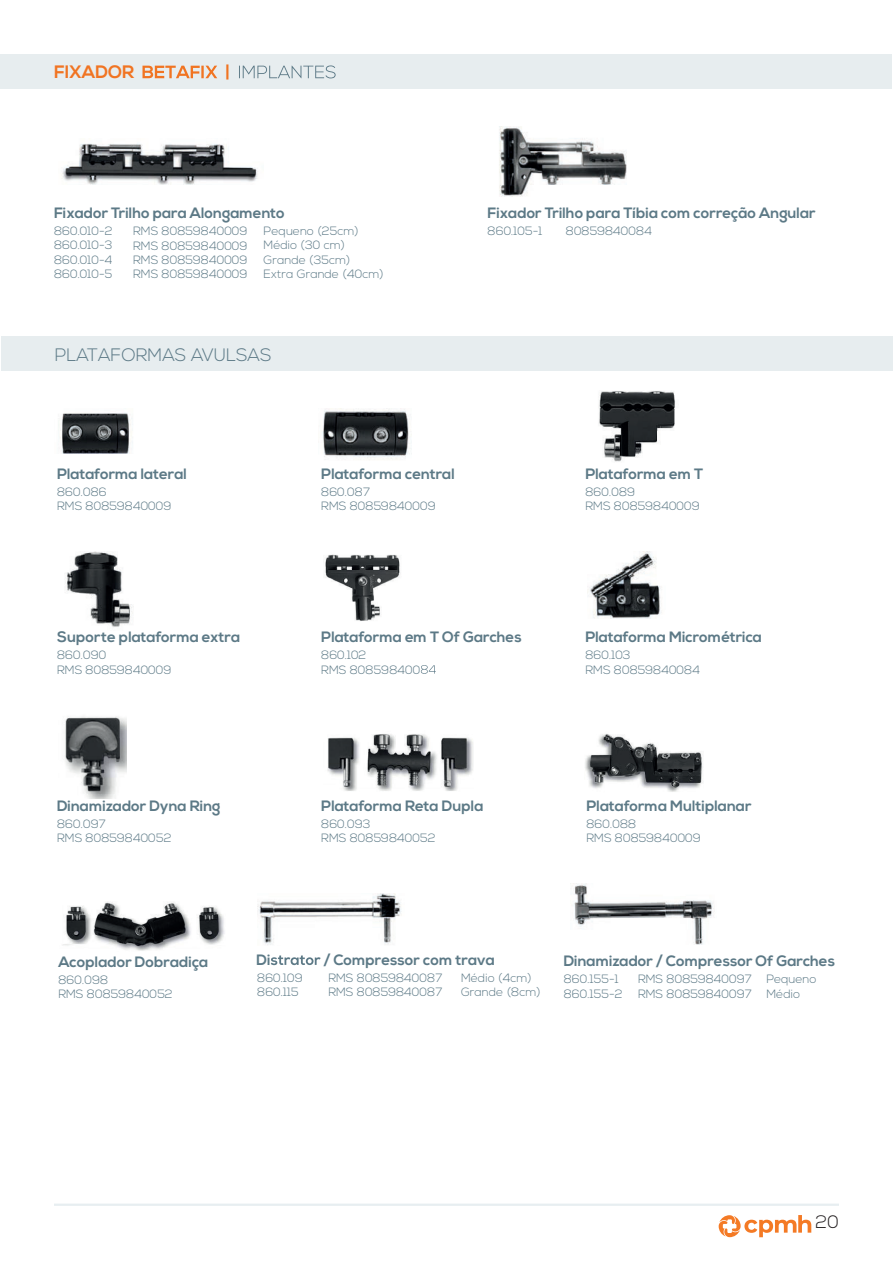
<style>
.page{position:relative;width:893px;height:1263px;background:#fff}
.page>*{position:absolute;margin:0;border:0;box-sizing:border-box;transform-origin:0 0}
.t1{font:300 18px "Nexa";color:#5c7986}
.t2{font:700 18px "Nexa";color:#f17422}
.t3{font:300 18px "Nexa";color:#231f20}
.t4{font:700 15px "Nexa";color:#5c7986}
.t5{font:300 12px/14.4px "Nexa";color:#5c7986}
</style>
<div class="page">
<hr style="left:54px;top:1203px;width:785px;height:3px;background:#e7eef1">
<div style="left:1px;top:54px;width:891px;height:35px;background:#e7edef"></div>
<svg style="left:142px;top:66px;width:75px;height:12px"></svg>
<svg style="left:239px;top:65px;width:97px;height:13px"></svg>
<img style="left:62px;top:143px;width:196px;height:42px">
<img style="left:499px;top:127px;width:127px;height:70px">
<div style="left:2px;top:336px;width:891px;height:35px;background:#e7edef"></div>
<img style="left:58px;top:413px;width:75px;height:41px">
<img style="left:65px;top:551px;width:69px;height:76px">
<img style="left:64px;top:716px;width:62px;height:82px">
<img style="left:62px;top:902px;width:163px;height:49px">
<img style="left:327px;top:734px;width:146px;height:57px">
<img style="left:585px;top:734px;width:119px;height:58px">
<img style="left:325px;top:554px;width:76px;height:67px">
<svg style="left:421px;top:665px;width:15px;height:9px"></svg>
<img style="left:588px;top:551px;width:74px;height:67px">
<img style="left:322px;top:408px;width:87px;height:52px">
<img style="left:598px;top:391px;width:78px;height:71px">
<img style="left:573px;top:883px;width:142px;height:61px">
<svg style="left:271px;top:955px;width:50px;height:10px"></svg>
<img style="left:257px;top:893px;width:144px;height:52px">
<svg style="left:719px;top:1215px;width:92px;height:22px"></svg>
<h1 class="t2" style="left:54px;top:62px;width:82px">FIXADOR</h1>
<h1 class="t2" style="left:225px;top:62px;width:7px">|</h1>
<p class="t4" style="left:54px;top:204px;width:232px">Fixador Trilho para Alongamento</p>
<p class="t5" style="left:54px;top:224px;width:60px;text-align:justify">860.010-2<br>860.010-3<br>860.010-4<br>860.010-5</p>
<p class="t5" style="left:133px;top:224px;width:116px;text-align:justify">RMS 80859840009<br>RMS 80859840009<br>RMS 80859840009<br>RMS 80859840009</p>
<p class="t5" style="left:264px;top:224px;width:121px">Pequeno (25cm)<br>Médio (30 cm)<br>Grande (35cm)<br>Extra Grande (40cm)</p>
<h1 class="t1" style="left:55px;top:344px;width:218px">PLATAFORMAS AVULSAS</h1>
<p class="t4" style="left:488px;top:204px;width:330px">Fixador Trilho para Tíbia com correção Angular</p>
<p class="t5" style="left:488px;top:224px;width:56px">860.105-1</p>
<p class="t5" style="left:566px;top:224px;width:88px">80859840084</p>
<p class="t4" style="left:57px;top:465px;width:131px">Plataforma lateral</p>
<p class="t5" style="left:57px;top:485px;width:116px">860.086<br>RMS 80859840009</p>
<p class="t4" style="left:321px;top:465px;width:135px">Plataforma central</p>
<p class="t5" style="left:321px;top:485px;width:116px">860.087<br>RMS 80859840009</p>
<p class="t4" style="left:585px;top:465px;width:120px">Plataforma em T</p>
<p class="t5" style="left:585px;top:485px;width:116px">860.089<br>RMS 80859840009</p>
<p class="t4" style="left:57px;top:628px;width:185px">Suporte plataforma extra</p>
<p class="t5" style="left:57px;top:648px;width:116px">860.090<br>RMS 80859840009</p>
<p class="t4" style="left:321px;top:628px;width:202px">Plataforma em T Of Garches</p>
<p class="t5" style="left:321px;top:648px;width:101px">860.102<br>RMS 808598400</p>
<p class="t4" style="left:585px;top:628px;width:178px">Plataforma Micrométrica</p>
<p class="t5" style="left:585px;top:648px;width:116px">860.103<br>RMS 80859840084</p>
<p class="t4" style="left:57px;top:797px;width:165px">Dinamizador Dyna Ring</p>
<p class="t5" style="left:57px;top:817px;width:116px">860.097<br>RMS 80859840052</p>
<p class="t4" style="left:321px;top:797px;width:164px">Plataforma Reta Dupla</p>
<p class="t5" style="left:321px;top:817px;width:116px">860.093<br>RMS 80859840052</p>
<p class="t4" style="left:586px;top:797px;width:167px">Plataforma Multiplanar</p>
<p class="t5" style="left:586px;top:817px;width:116px">860.088<br>RMS 80859840009</p>
<p class="t4" style="left:58px;top:953px;width:151px">Acoplador Dobradiça</p>
<p class="t5" style="left:58px;top:973px;width:116px">860.098<br>RMS 80859840052</p>
<p class="t4" style="left:257px;top:951px;width:16px">Di</p>
<p class="t4" style="left:324px;top:951px;width:173px">/ Compressor com trava</p>
<p class="t5" style="left:257px;top:971px;width:47px">860.109<br>860.115</p>
<p class="t5" style="left:328px;top:971px;width:116px">RMS 80859840087<br>RMS 80859840087</p>
<p class="t5" style="left:461px;top:971px;width:81px">Médio (4cm)<br>Grande (8cm)</p>
<p class="t4" style="left:564px;top:952px;width:273px">Dinamizador / Compressor Of Garches</p>
<p class="t5" style="left:564px;top:972px;width:61px">860.155-1<br>860.155-2</p>
<p class="t5" style="left:638px;top:972px;width:115px">RMS 80859840097<br>RMS 80859840097</p>
<p class="t5" style="left:766px;top:972px;width:52px">Pequeno<br>Médio</p>
<h1 class="t3" style="left:816px;top:1211px;width:25px">20</h1>
</div>
